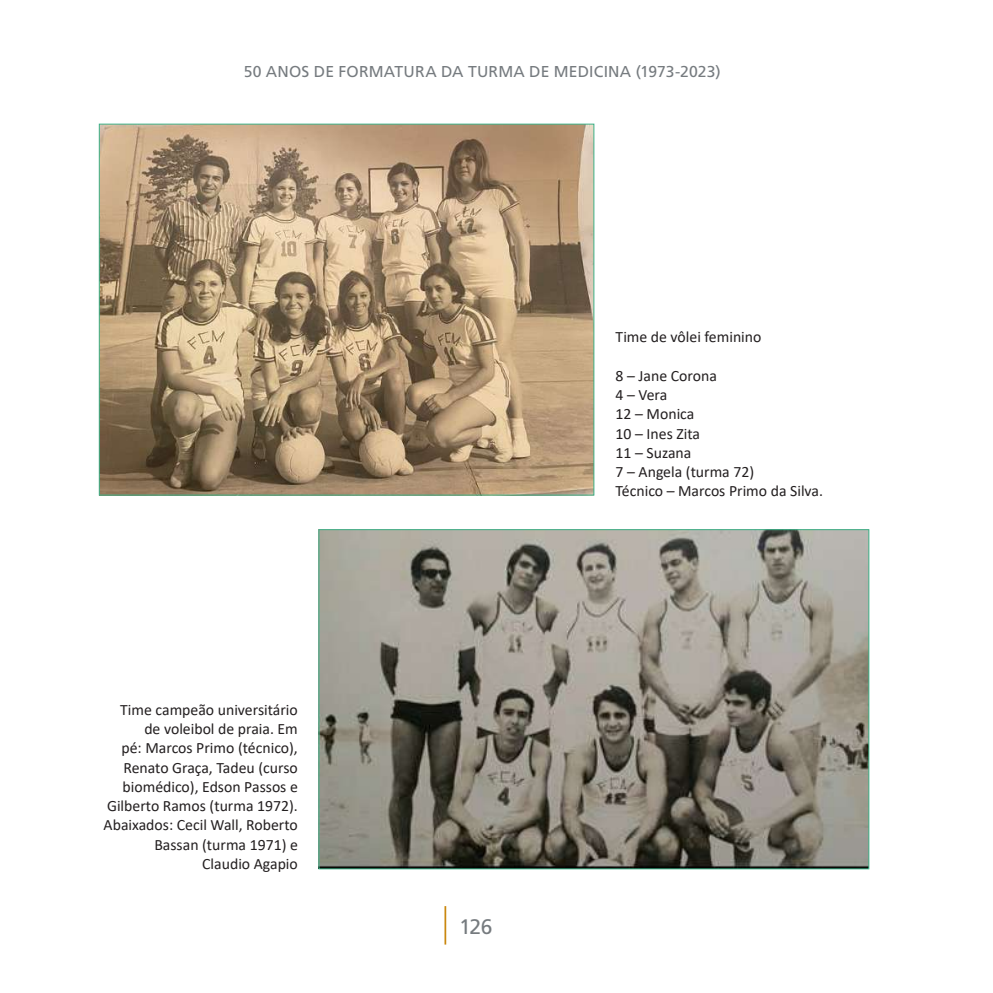
<style>
.page{position:relative;width:993px;height:993px;background:#fff}
.page>*{position:absolute;margin:0;border:0;box-sizing:border-box;transform-origin:0 0}
.t1{font:21px "Frutiger";color:#767b7f}
.t2{font:15.75px/19.2px "Calibri";color:#231f20}
.t3{font:15.75px "Frutiger";letter-spacing:.01em;color:#767b7f}
</style>
<div class="page">
<hr style="left:444px;top:905px;width:2px;height:39px;background:#ca8810">
<img style="left:101px;top:126px;width:491px;height:367px">
<img style="left:320px;top:531px;width:547px;height:336px">
<p class="t3" style="left:244px;top:62px;width:478px">50 ANOS DE FORMATURA DA TURMA DE MEDICINA (1973-2023)</p>
<p class="t2" style="left:104px;top:699px;width:196px;text-align:right">Time campeão universitário de voleibol de praia. Em<br>pé: Marcos Primo (técnico),<br>Renato Graça, Tadeu (curso biomédico), Edson Passos e<br>Gilberto Ramos (turma 1972).<br>Abaixados: Cecil Wall, Roberto<br>Bassan (turma 1971) e<br>Claudio Agapio</p>
<p class="t2" style="left:615px;top:327px;width:147px">Time de vôlei feminino</p>
<p class="t2" style="left:615px;top:365px;width:209px">8 – Jane Corona<br>4 – Vera<br>12 – Monica<br>10 – Ines Zita<br>11 – Suzana<br>7 – Angela (turma 72)<br>Técnico – Marcos Primo da Silva.</p>
<h1 class="t1" style="left:459px;top:913px;width:35px">126</h1>
</div>
